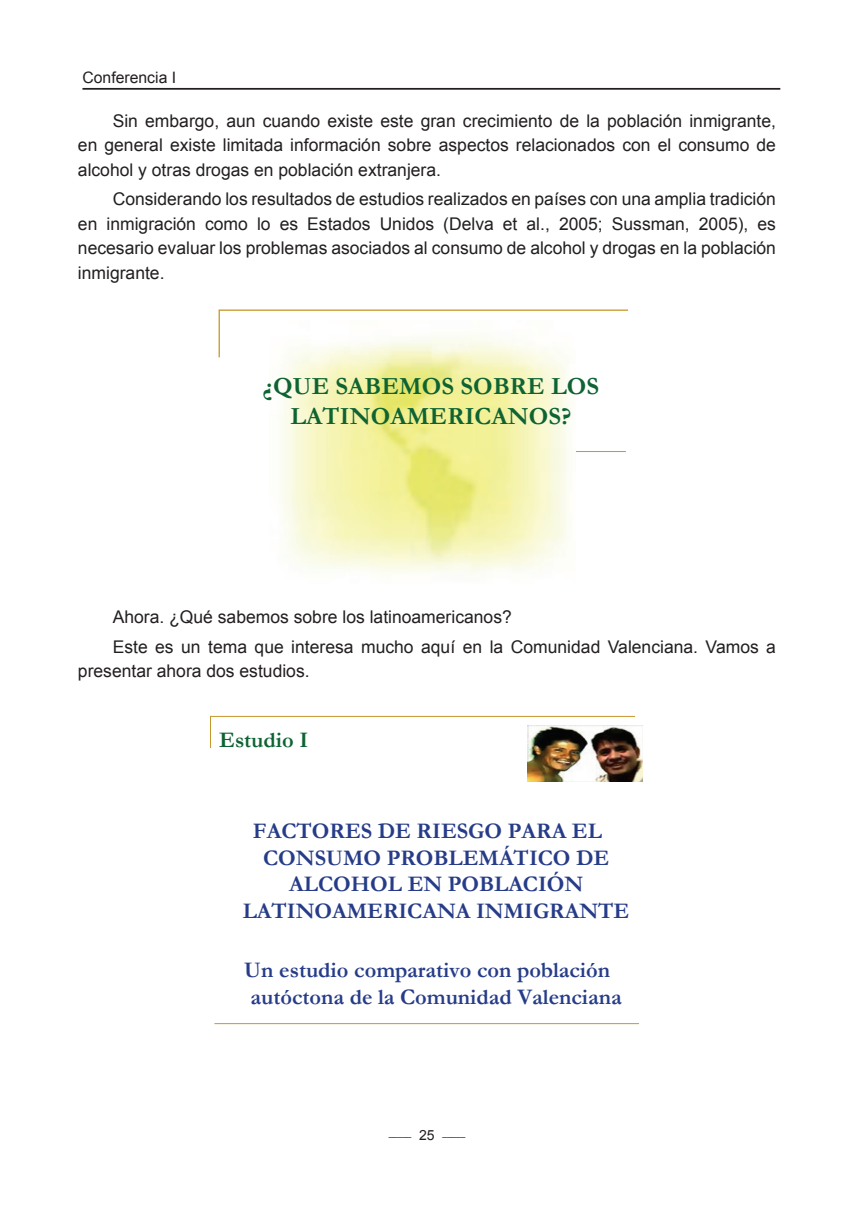
<style>
.page{position:relative;width:854px;height:1221px;background:#fff}
.page>*{position:absolute;margin:0;border:0;box-sizing:border-box;transform-origin:0 0}
.t1{font:700 24.85px/29.8px "Garamond";letter-spacing:.005em;color:#0e6333;text-align:center}
.t2{font:700 22.4px/26.8px "Garamond";color:#263c88}
.t3{font:700 22.4px "Garamond";color:#0e6333}
.t4{font:17.5px/24.5px "Arial";color:#231f20;text-align:justify}
.t5{font:15.75px "Arial";color:#231f20}
</style>
<div class="page">
<svg style="left:218px;top:309px;width:411px;height:49px"></svg>
<hr style="left:290px;top:451px;width:335px;height:1px;background:#c6982c">
<img style="left:270px;top:320px;width:305px;height:256px">
<svg style="left:210px;top:715px;width:426px;height:33px"></svg>
<hr style="left:214px;top:1023px;width:424px;height:1px;background:#c6982c">
<img style="left:527px;top:725px;width:115px;height:56px">
<hr style="left:82px;top:88px;width:698px;height:2px;background:#231f20">
<p class="t5" style="left:82px;top:67px;width:95px">Conferencia I</p>
<p class="t4" style="left:78px;top:109px;width:699px;text-indent:35px">Sin embargo, aun cuando existe este gran crecimiento de la población inmigrante, en general existe limitada información sobre aspectos relacionados con el consumo de alcohol y otras drogas en población extranjera.</p>
<p class="t4" style="left:78px;top:187px;width:699px;text-indent:35px">Considerando los resultados de estudios realizados en países con una amplia tradición en inmigración como lo es Estados Unidos (Delva et al., 2005; Sussman, 2005), es necesario evaluar los problemas asociados al consumo de alcohol y drogas en la población inmigrante.</p>
<h1 class="t1" style="left:262px;top:372px;width:338px">¿QUE SABEMOS SOBRE LOS<br>LATINOAMERICANOS?</h1>
<p class="t4" style="left:113px;top:602px;width:664px;line-height:29.4px">Ahora. ¿Qué sabemos sobre los latinoamericanos?<br>Este es un tema que interesa mucho aquí en la Comunidad Valenciana. Vamos a</p>
<p class="t4" style="left:78px;top:659px;width:233px">presentar ahora dos estudios.</p>
<p class="t3" style="left:219px;top:724px;width:90px">Estudio I</p>
<p class="t2" style="left:253px;top:817px;width:350px">FACTORES DE RIESGO PARA EL</p>
<p class="t2" style="left:263px;top:844px;width:347px">CONSUMO PROBLEMÁTICO DE</p>
<p class="t2" style="left:289px;top:870px;width:295px">ALCOHOL EN POBLACIÓN</p>
<p class="t2" style="left:243px;top:897px;width:388px">LATINOAMERICANA INMIGRANTE</p>
<p class="t2" style="left:244px;top:956px;width:379px">Un estudio comparativo con población autóctona de la Comunidad Valenciana</p>
</div>
